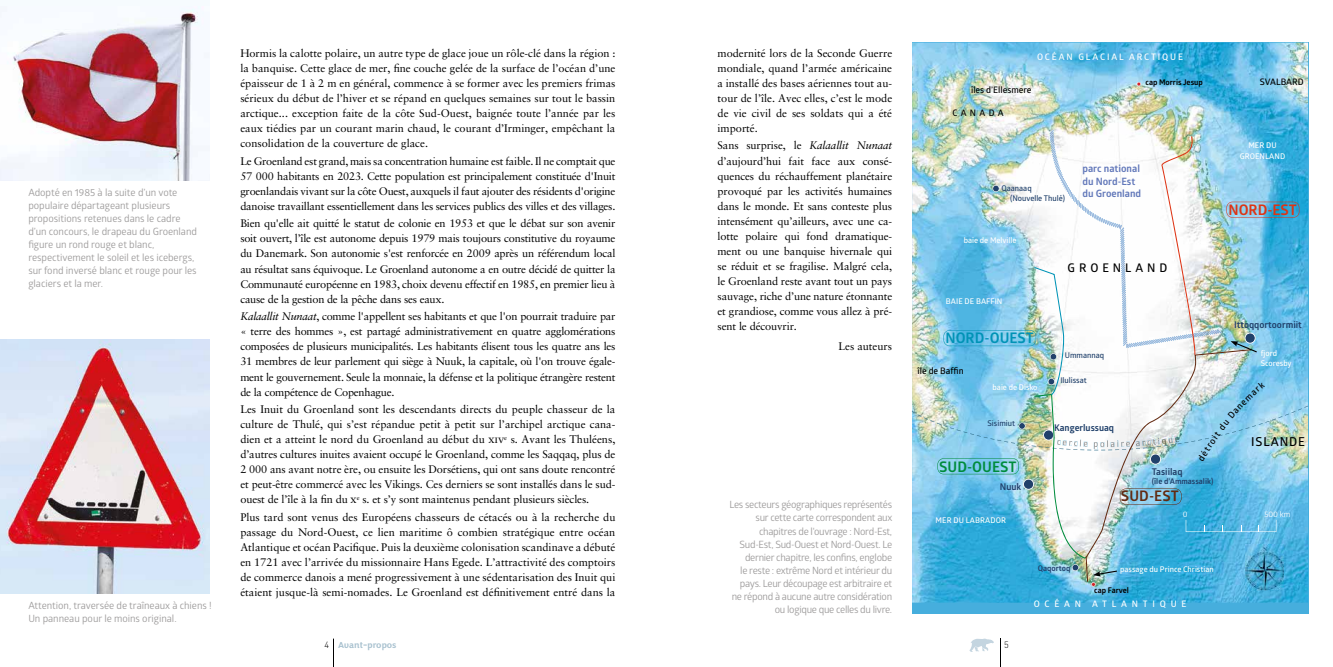
<style>
.page{position:relative;width:1333px;height:667px;background:#fff}
.page>*{position:absolute;margin:0;border:0;box-sizing:border-box;transform-origin:0 0}
.t1{font:700 14.6px "Glober";color:#0093b6}
.t2{font:700 14.6px "Glober";color:#008c3c}
.t3{font:700 14.6px "Glober";color:#de3414}
.t4{font:700 14.6px "Glober";letter-spacing:.01em;color:#622a11}
.t5{font:600 12.3px "Glober";letter-spacing:.07em;color:#000}
.t6{font:600 11.9px "Glober";letter-spacing:.33em;color:#000}
.t7{font:11px/15px "Sabon LT Std";letter-spacing:-.01em;color:#000;text-align:justify}
.t8{font:700 10.1px/12.3px "Glober";color:#6379ba}
.t9{font:10px/13px "Glober";letter-spacing:-.02em;color:#9d9b9b}
.t10{font:700 9.3px "Glober";color:#21416b}
.t11{font:600 9px "Glober";color:#000}
.t12{font:600 9px "Glober";letter-spacing:.21em;color:#fff}
.t13{font:600 9px "Glober";letter-spacing:.53em;color:#fff}
.t14{font:500 9px "Congenial";color:#a8c1cf}
.t15{font:300 9px "DIN Pro";color:#000}
.t16{font:600 7.8px/10.3px "Glober";color:#fff}
.t17{font:600 7.8px/10px "Glober";color:#21416b}
.t18{font:700 7.8px "Glober";color:#21416b}
.t19{font:700 7.8px "Glober";color:#000}
.t20{font:7.8px "Glober";color:#fff}
.s1{font-style:italic}
.s2{font-family:"DIN Pro";font-weight:300;color:#000}
</style>
<div class="page">
<svg style="left:969px;top:638px;width:24px;height:13px"></svg>
<img style="left:912px;top:43px;width:395px;height:559px">
<img style="left:912px;top:410px;width:25px;height:3px">
<img style="left:917px;top:413px;width:20px;height:33px">
<svg style="left:1136px;top:82px;width:4px;height:4px"></svg>
<img style="left:1049px;top:130px;width:75px;height:6px">
<img style="left:1245px;top:586px;width:38px;height:4px">
<div style="left:0;top:0;width:209px;height:180px;background:#f6fbfe"></div>
<img style="left:13px;top:12px;width:185px;height:168px">
<img style="left:0;top:339px;width:209px;height:254px">
<svg style="left:333px;top:638px;width:1px;height:28px"></svg>
<img style="left:937px;top:136px;width:371px;height:450px">
<p class="t9" style="left:28px;top:185px;width:170px">Adopté en 1985 à la suite d’un vote populaire départageant plusieurs propositions retenues dans le cadre d’un concours, le drapeau du Groenland figure un rond rouge et blanc, respectivement le soleil et les icebergs, sur fond inversé blanc et rouge pour les glaciers et la mer.</p>
<p class="t9" style="left:28px;top:597px;width:185px">Attention, traversée de traîneaux à chiens !<br>Un panneau pour le moins original.</p>
<p class="t7" style="left:240px;top:45px;width:376px">Hormis la calotte polaire, un autre type de glace joue un rôle-clé dans la région : la banquise. Cette glace de mer, fine couche gelée de la surface de l’océan d’une épaisseur de 1 à 2 m en général, commence à se former avec les premiers frimas sérieux du début de l’hiver et se répand en quelques semaines sur tout le bassin arctique... exception faite de la côte Sud-Ouest, baignée toute l’année par les eaux tiédies par un courant marin chaud, le courant d’Irminger, empêchant la consolidation de la couverture de glace.</p>
<p class="t7" style="left:240px;top:153px;width:376px">Le Groenland est grand, mais sa concentration humaine est faible. Il ne comptait que 57 000 habitants en 2023. Cette population est principalement constituée d'Inuit groenlandais vivant sur la côte Ouest, auxquels il faut ajouter des résidents d'origine danoise travaillant essentiellement dans les services publics des villes et des villages.</p>
<p class="t7" style="left:240px;top:216px;width:376px">Bien qu'elle ait quitté le statut de colonie en 1953 et que le débat sur son avenir soit ouvert, l’île est autonome depuis 1979 mais toujours constitutive du royaume du Danemark. Son autonomie s'est renforcée en 2009 après un référendum local au résultat sans équivoque. Le Groenland autonome a en outre décidé de quitter la Communauté européenne en 1983, choix devenu effectif en 1985, en premier lieu à cause de la gestion de la pêche dans ses eaux.</p>
<p class="t7" style="left:240px;top:309px;width:376px"><span class="s1">Kalaallit Nunaat</span>, comme l'appellent ses habitants et que l'on pourrait traduire par « terre des hommes », est partagé administrativement en quatre agglomérations composées de plusieurs municipalités. Les habitants élisent tous les quatre ans les 31 membres de leur parlement qui siège à Nuuk, la capitale, où l'on trouve égale&shy;ment le gouvernement. Seule la monnaie, la défense et la politique étrangère restent de la compétence de Copenhague.</p>
<p class="t7" style="left:240px;top:401px;width:376px">Les Inuit du Groenland sont les descendants directs du peuple chasseur de la culture de Thulé, qui s’est répandue petit à petit sur l’archipel arctique cana&shy;dien et a atteint le nord du Groenland au début du xiv<sup>e</sup> s. Avant les Thuléens, d’autres cultures inuites avaient occupé le Groenland, comme les Saqqaq, plus de 2 000 ans avant notre ère, ou ensuite les Dorsétiens, qui ont sans doute rencontré et peut-être commercé avec les Vikings. Ces derniers se sont installés dans le sud&shy;ouest de l’île à la fin du x<sup>e</sup> s. et s’y sont maintenus pendant plusieurs siècles.</p>
<p class="t7" style="left:240px;top:509px;width:376px">Plus tard sont venus des Européens chasseurs de cétacés ou à la recherche du passage du Nord-Ouest, ce lien maritime ô combien stratégique entre océan Atlantique et océan Pacifique. Puis la deuxième colonisation scandinave a débuté en 1721 avec l’arrivée du missionnaire Hans Egede. L’attractivité des comptoirs de commerce danois a mené progressivement à une sédentarisation des Inuit qui étaient jusque-là semi-nomades. Le Groenland est définitivement entré dans la</p>
<p class="t14" style="left:324px;top:638px;width:74px"><span class="s2">4</span> Avant-propos</p>
<p class="t7" style="left:717px;top:45px;width:176px">modernité lors de la Seconde Guerre mondiale, quand l’armée américaine a installé des bases aériennes tout au&shy;tour de l’île. Avec elles, c’est le mode de vie civil de ses soldats qui a été importé.</p>
<p class="t7" style="left:717px;top:138px;width:176px">Sans surprise, le <span class="s1">Kalaallit Nunaat </span>d’aujourd’hui fait face aux consé&shy;quences du réchauffement planétaire provoqué par les activités humaines dans le monde. Et sans conteste plus intensément qu’ailleurs, avec une ca&shy;lotte polaire qui fond dramatique&shy;ment ou une banquise hivernale qui se réduit et se fragilise. Malgré cela, le Groenland reste avant tout un pays sauvage, riche d’une nature étonnante et grandiose, comme vous allez à pré&shy;sent le découvrir.</p>
<p class="t7" style="left:838px;top:339px;width:55px">Les auteurs</p>
<p class="t9" style="left:729px;top:497px;width:164px;text-align:right">Les secteurs géographiques représentés sur cette carte correspondent aux chapitres de l'ouvrage : Nord-Est, Sud-Est, Sud-Ouest et Nord-Ouest. Le dernier chapitre, les confins, englobe<br>le reste : extrême Nord et intérieur du pays. Leur découpage est arbitraire et ne répond à aucune autre considération ou logique que celles du livre.</p>
<p class="t12" style="left:1036px;top:50px;width:148px">OCÉAN GLACIAL ARCTIQUE</p>
<p class="t11" style="left:971px;top:83px;width:62px">îles d’Ellesmere</p>
<p class="t11" style="left:952px;top:106px;width:53px">CANADA</p>
<p class="t19" style="left:1145px;top:76px;width:59px">cap Morris Jesup</p>
<p class="t17" style="left:1010px;top:182px;width:56px;text-indent:-9px">Qaanaaq (Nouvelle Thulé)</p>
<p class="t16" style="left:963px;top:234px;width:54px">baie de Melville</p>
<p class="t8" style="left:1082px;top:162px;width:60px">parc national du Nord-Est du Groenland</p>
<p class="t16" style="left:945px;top:295px;width:58px">BAIE DE BAFFIN</p>
<h1 class="t1" style="left:945px;top:327px;width:90px">NORD-OUEST</h1>
<p class="t11" style="left:917px;top:364px;width:48px">île de Baffin</p>
<p class="t16" style="left:992px;top:382px;width:46px">baie de Disko</p>
<p class="t17" style="left:987px;top:417px;width:29px">Sisimiut</p>
<h1 class="t2" style="left:939px;top:456px;width:79px">SUD-OUEST</h1>
<p class="t10" style="left:999px;top:479px;width:23px">Nuuk</p>
<p class="t6" style="left:1067px;top:259px;width:101px">GROENLAND</p>
<p class="t17" style="left:1064px;top:350px;width:41px">Ummannaq</p>
<p class="t17" style="left:1060px;top:374px;width:28px">Ilulissat</p>
<p class="t10" style="left:1054px;top:420px;width:61px">Kangerlussuaq</p>
<p class="t10" style="left:1151px;top:465px;width:32px">Tasiilaq</p>
<p class="t18" style="left:1151px;top:475px;width:63px">(île d’Ammassalik)</p>
<h1 class="t4" style="left:1120px;top:485px;width:60px">SUD-EST</h1>
<p class="t11" style="left:1259px;top:75px;width:45px">SVALBARD</p>
<p class="t16" style="left:1239px;top:139px;width:47px;line-height:11.2px;text-align:center">MER DU<br>GROENLAND</p>
<h1 class="t3" style="left:1228px;top:199px;width:70px">NORD-EST</h1>
<p class="t10" style="left:1233px;top:318px;width:69px">Ittoqqortoormiit</p>
<p class="t16" style="left:1260px;top:347px;width:32px">fjord<br>Scoresby</p>
<p class="t5" style="left:1251px;top:433px;width:55px">ISLANDE</p>
<p class="t16" style="left:935px;top:515px;width:72px">MER DU LABRADOR</p>
<p class="t15" style="left:1003px;top:637px;width:6px">5</p>
<p class="t18" style="left:1037px;top:562px;width:34px">Qaqortoq</p>
<p class="t20" style="left:1182px;top:508px;width:6px">0</p>
<p class="t20" style="left:1264px;top:508px;width:27px">500 km</p>
<p class="t16" style="left:1120px;top:563px;width:95px">passage du Prince Christian</p>
<p class="t19" style="left:1094px;top:584px;width:36px">cap Farvel</p>
<p class="t13" style="left:1033px;top:597px;width:154px">OCÉAN ATLANTIQUE</p>
</div>
